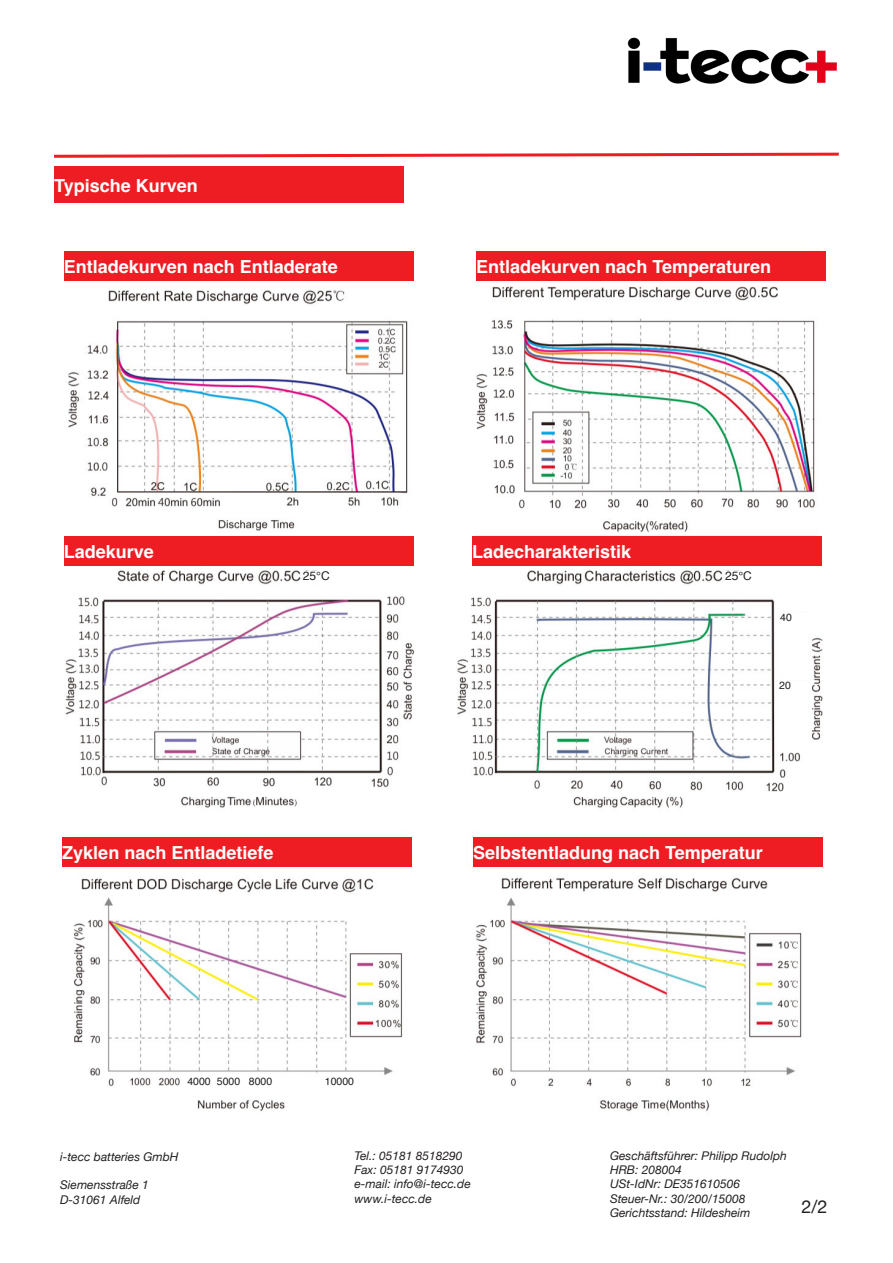
<style>
.page{position:relative;width:893px;height:1263px;background:#fff}
.page>*{position:absolute;margin:0;border:0;box-sizing:border-box;transform-origin:0 0}
.t1{font:700 18px "Helvetica";color:#fff}
.t2{font:18px "Helvetica Neue";color:#231f20}
.t3{font:italic 12px/14.4px "Helvetica Neue";color:#231f20}
.t4{font:12px "Helvetica";color:#231f20}
.t5{font:10.5px "Helvetica";color:#231f20}
</style>
<div class="page">
<img style="left:627px;top:37px;width:210px;height:47px">
<svg style="left:54px;top:152px;width:785px;height:6px"></svg>
<div style="left:54px;top:166px;width:349px;height:36px;background:#ee1d23"></div>
<img style="left:62px;top:250px;width:761px;height:862px">
<div style="left:64px;top:251px;width:349px;height:30px;background:#ee1d23"></div>
<div style="left:476px;top:251px;width:350px;height:30px;background:#ee1d23"></div>
<div style="left:64px;top:536px;width:349px;height:30px;background:#ee1d23"></div>
<div style="left:472px;top:536px;width:349px;height:30px;background:#ee1d23"></div>
<div style="left:62px;top:837px;width:350px;height:29px;background:#ee1d23"></div>
<div style="left:473px;top:837px;width:349px;height:29px;background:#ee1d23"></div>
<div style="left:187px;top:1077px;width:26px;height:13px;background:#fff"></div>
<div style="left:217px;top:1077px;width:144px;height:13px;background:#fff"></div>
<div style="left:780px;top:613px;width:32px;height:13px;background:#fff"></div>
<div style="left:779px;top:681px;width:33px;height:12px;background:#fff"></div>
<div style="left:725px;top:571px;width:32px;height:13px;background:#fff"></div>
<div style="left:303px;top:571px;width:32px;height:13px;background:#fff"></div>
<p class="t1" style="left:54px;top:174px;width:145px">Typische Kurven</p>
<p class="t1" style="left:64px;top:256px;width:276px">Entladekurven nach Entladerate</p>
<p class="t1" style="left:476px;top:256px;width:296px">Entladekurven nach Temperaturen</p>
<p class="t1" style="left:64px;top:541px;width:92px">Ladekurve</p>
<p class="t1" style="left:472px;top:541px;width:161px">Ladecharakteristik</p>
<p class="t4" style="left:303px;top:566px;width:28px">25°C</p>
<p class="t4" style="left:725px;top:566px;width:28px">25°C</p>
<p class="t5" style="left:780px;top:609px;width:13px">40</p>
<p class="t5" style="left:779px;top:677px;width:13px">20</p>
<p class="t1" style="left:62px;top:842px;width:213px">Zyklen nach Entladetiefe</p>
<p class="t1" style="left:473px;top:842px;width:291px">Selbstentladung nach Temperatur</p>
<p class="t5" style="left:187px;top:1073px;width:25px">4000</p>
<p class="t5" style="left:217px;top:1073px;width:57px">5000 8000</p>
<p class="t5" style="left:325px;top:1073px;width:31px">10000</p>
<p class="t3" style="left:60px;top:1150px;width:120px">i-tecc batteries GmbH</p>
<p class="t3" style="left:60px;top:1178px;width:90px">Siemensstraße 1<br>D-31061 Alfeld</p>
<p class="t3" style="left:354px;top:1149px;width:118px">Tel.: 05181 8518290<br>Fax: 05181 9174930 e-mail: info@i-tecc.de www.i-tecc.de</p>
<p class="t3" style="left:610px;top:1149px;width:178px">Geschäftsführer: Philipp Rudolph<br>HRB: 208004<br>USt-IdNr: DE351610506<br>Steuer-Nr.: 30/200/15008<br>Gerichtsstand: Hildesheim</p>
<h1 class="t2" style="left:801px;top:1194px;width:28px">2/2</h1>
</div>
